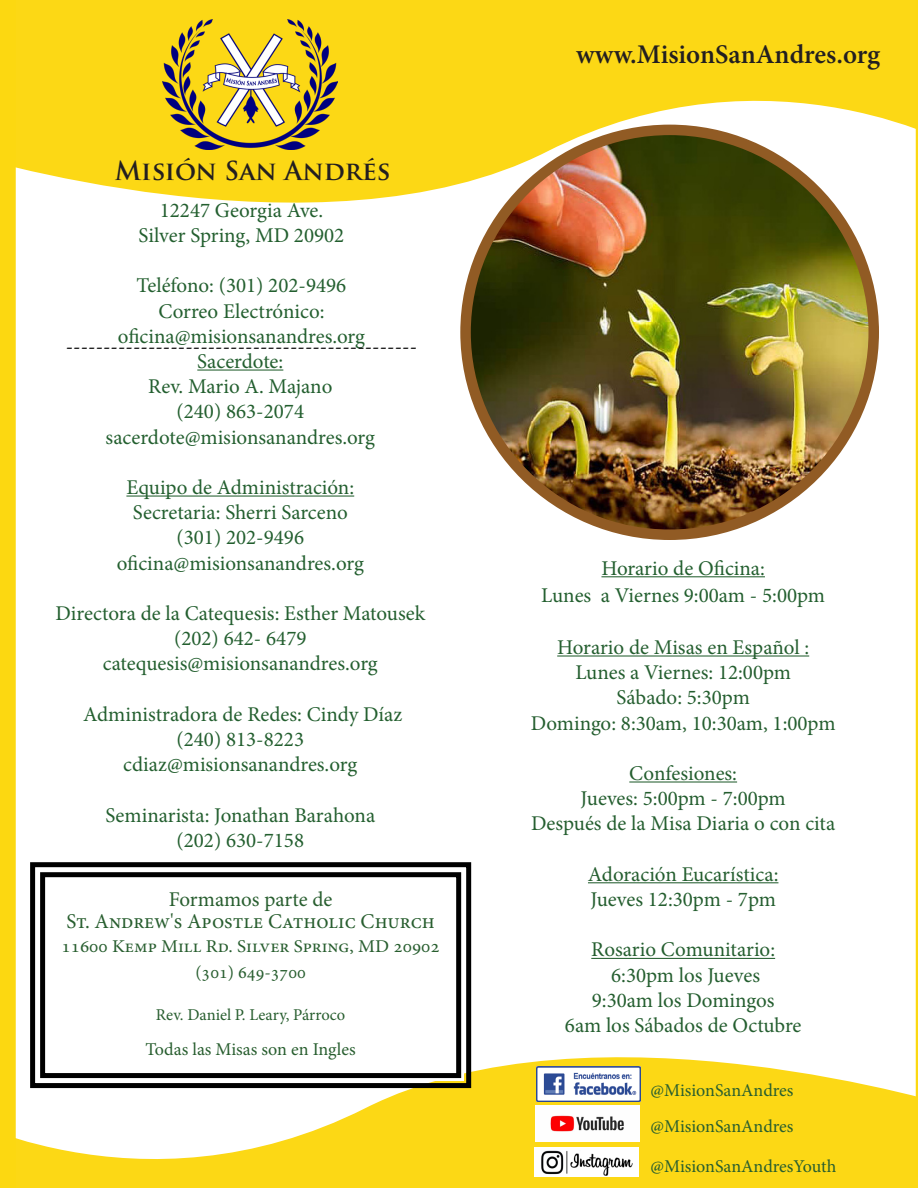
<style>
.page{position:relative;width:918px;height:1188px;background:#fff}
.page>*{position:absolute;margin:0;border:0;box-sizing:border-box;transform-origin:0 0}
.t1{font:600 27px "Minion Pro";color:#231f20}
.t2{font:700 25.5px "Trajan Pro";color:#231f20}
.t3{font:21px "Minion Pro";color:#235f2f}
.t4{font:21px "Minion Pro";color:#245e2f}
.t5{font:21px "Minion Pro";color:#000}
.t6{font:21px "Minion Pro";color:#285e2f}
.t7{font:18px "Minion Pro";color:#285e2f}
.t8{font:18px "Minion Pro";color:#285e2f;scale:1.06 1}
.t9{font:16.5px "Minion Pro";letter-spacing:.005em;color:#285e2f}
</style>
<div class="page">
<svg style="left:16px;top:0;width:900px;height:266px;fill:#fcd815"></svg>
<svg style="left:16px;top:994px;width:902px;height:194px;fill:#fcd815"></svg>
<hr style="left:197px;top:370px;width:86px;height:1px;background:#235f2f">
<hr style="left:126px;top:496px;width:228px;height:1px;background:#235f2f">
<svg style="left:28px;top:862px;width:446px;height:229px"></svg>
<div style="left:40px;top:872px;width:421px;height:206px;border:5px solid #000"></div>
<hr style="left:601px;top:576px;width:164px;height:1px;background:#235f2f">
<hr style="left:557px;top:655px;width:252px;height:2px;background:#245e2f">
<hr style="left:629px;top:781px;width:108px;height:2px;background:#245e2f">
<hr style="left:588px;top:882px;width:190px;height:1px;background:#245e2f">
<hr style="left:591px;top:958px;width:184px;height:1px;background:#245e2f">
<img style="left:466px;top:130px;width:408px;height:401px">
<div style="left:460px;top:125px;width:419px;height:415px;border:10px solid #915b24;border-radius:50%"></div>
<div style="left:0;top:0;width:16px;height:1188px;background:#fcd811"></div>
<hr style="left:916px;top:0;width:2px;height:1177px;background:#fcd811">
<img style="left:536px;top:1067px;width:104px;height:35px">
<img style="left:162px;top:20px;width:175px;height:129px">
<img style="left:536px;top:1106px;width:103px;height:36px">
<img style="left:535px;top:1148px;width:104px;height:28px">
<p class="t2" style="left:115px;top:155px;width:278px">Misión San Andrés</p>
<p class="t3" style="left:160px;top:196px;width:165px">12247 Georgia Ave.</p>
<p class="t3" style="left:139px;top:221px;width:207px">Silver Spring, MD 20902</p>
<p class="t3" style="left:137px;top:272px;width:211px">Teléfono: (301) 202-9496</p>
<p class="t3" style="left:158px;top:297px;width:168px">Correo Electrónico:</p>
<p class="t3" style="left:118px;top:322px;width:249px">oficina@misionsanandres.org</p>
<p class="t5" style="left:66px;top:332px;width:353px">-----------------------------------------------</p>
<p class="t3" style="left:197px;top:347px;width:88px">Sacerdote:</p>
<p class="t3" style="left:148px;top:372px;width:186px">Rev. Mario A. Majano</p>
<p class="t3" style="left:177px;top:398px;width:129px">(240) 863-2074</p>
<p class="t3" style="left:106px;top:423px;width:271px">sacerdote@misionsanandres.org</p>
<p class="t3" style="left:126px;top:473px;width:229px">Equipo de Administración:</p>
<p class="t3" style="left:133px;top:498px;width:217px">Secretaria: Sherri Sarceno</p>
<p class="t3" style="left:177px;top:524px;width:129px">(301) 202-9496</p>
<p class="t3" style="left:117px;top:549px;width:249px">oficina@misionsanandres.org</p>
<p class="t3" style="left:56px;top:599px;width:371px">Directora de la Catequesis: Esther Matousek</p>
<p class="t3" style="left:174px;top:624px;width:134px">(202) 642- 6479</p>
<p class="t3" style="left:103px;top:650px;width:276px">catequesis@misionsanandres.org</p>
<p class="t3" style="left:83px;top:700px;width:321px">Administradora de Redes: Cindy Díaz</p>
<p class="t3" style="left:177px;top:725px;width:129px">(240) 813-8223</p>
<p class="t3" style="left:123px;top:750px;width:236px">cdiaz@misionsanandres.org</p>
<p class="t3" style="left:105px;top:801px;width:271px">Seminarista: Jonathan Barahona</p>
<p class="t3" style="left:177px;top:826px;width:129px">(202) 630-7158</p>
<p class="t6" style="left:169px;top:885px;width:165px">Formamos parte de</p>
<p class="t6" style="left:66px;top:908px;width:370px">St. Andrew's Apostle Catholic Church</p>
<p class="t8" style="left:61px;top:935px;width:358px">11600 Kemp Mill Rd. Silver Spring, MD 20902</p>
<p class="t7" style="left:195px;top:960px;width:112px">(301) 649-3700</p>
<p class="t9" style="left:156px;top:1004px;width:191px">Rev. Daniel P. Leary, Párroco</p>
<p class="t7" style="left:146px;top:1037px;width:212px">Todas las Misas son en Ingles</p>
<p class="t1" style="left:576px;top:35px;width:306px">www.MisionSanAndres.org</p>
<p class="t3" style="left:601px;top:554px;width:165px">Horario de Oficina:</p>
<p class="t3" style="left:541px;top:581px;width:285px">Lunes a Viernes 9:00am - 5:00pm</p>
<p class="t4" style="left:557px;top:633px;width:253px">Horario de Misas en Español :</p>
<p class="t4" style="left:575px;top:658px;width:217px">Lunes a Viernes: 12:00pm</p>
<p class="t4" style="left:617px;top:684px;width:135px">Sábado: 5:30pm</p>
<p class="t4" style="left:531px;top:709px;width:306px">Domingo: 8:30am, 10:30am, 1:00pm</p>
<p class="t4" style="left:629px;top:759px;width:109px">Confesiones:</p>
<p class="t4" style="left:581px;top:784px;width:207px">Jueves: 5:00pm - 7:00pm</p>
<p class="t4" style="left:531px;top:810px;width:306px">Después de la Misa Diaria o con cita</p>
<p class="t4" style="left:588px;top:860px;width:192px">Adoración Eucarística:</p>
<p class="t4" style="left:590px;top:885px;width:187px">Jueves 12:30pm - 7pm</p>
<p class="t4" style="left:591px;top:936px;width:185px">Rosario Comunitario:</p>
<p class="t4" style="left:611px;top:961px;width:150px">6:30pm los Jueves</p>
<p class="t4" style="left:592px;top:986px;width:184px">9:30am los Domingos</p>
<p class="t4" style="left:565px;top:1011px;width:238px">6am los Sábados de Octubre</p>
<p class="t7" style="left:651px;top:1078px;width:144px">@MisionSanAndres</p>
<p class="t7" style="left:651px;top:1114px;width:144px">@MisionSanAndres</p>
<p class="t7" style="left:651px;top:1154px;width:187px">@MisionSanAndresYouth</p>
</div>
